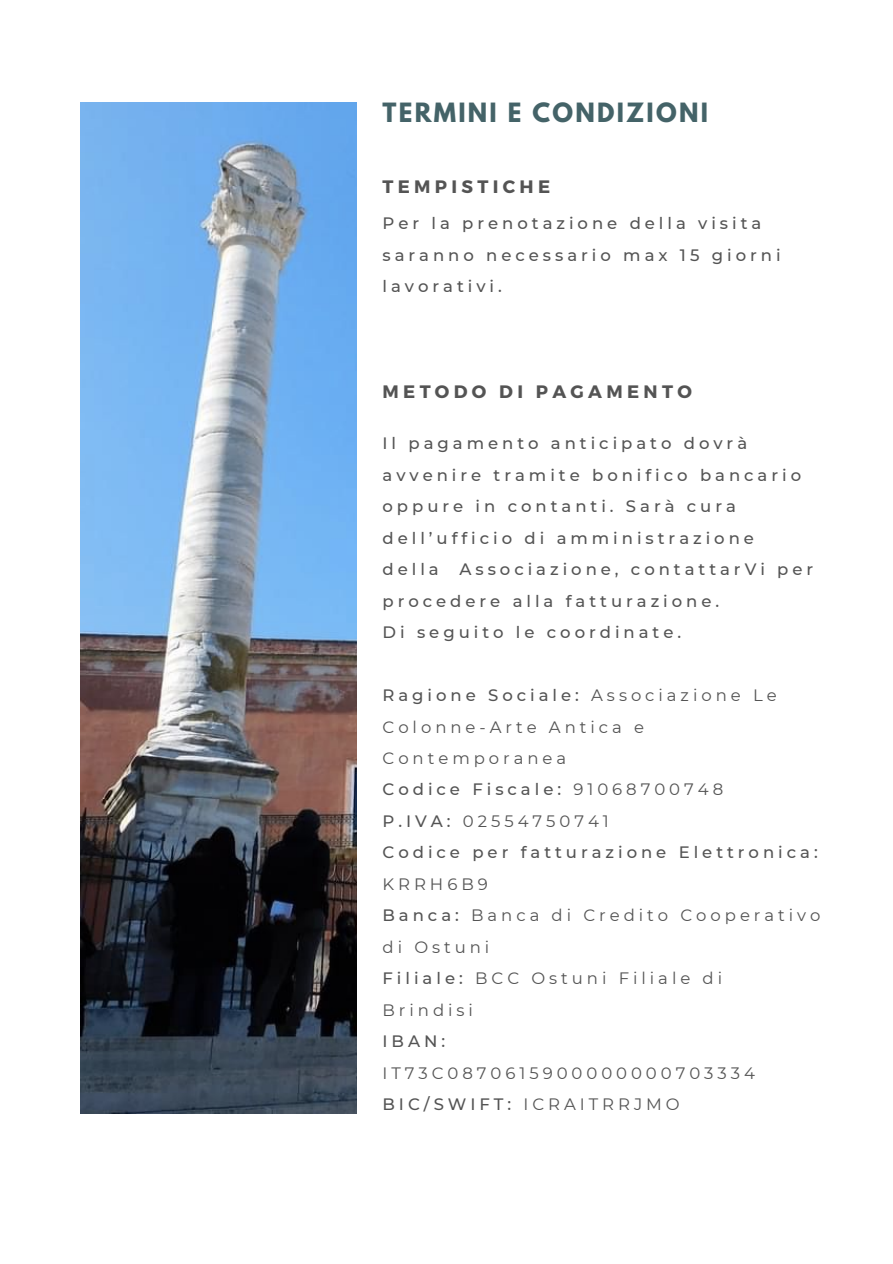
<style>
.page{position:relative;width:893px;height:1264px;background:#fff}
.page>*{position:absolute;margin:0;border:0;box-sizing:border-box;transform-origin:0 0}
.t1{font:700 23.55px "League Spartan";letter-spacing:.095em;color:#446368}
.t2{font:700 18px "Montserrat";letter-spacing:.24em;color:#545454}
.t3{font:500 16.5px/31.5px "Montserrat";letter-spacing:.24em;color:#545454}
.t4{font:16.5px/31.5px "Montserrat";letter-spacing:.24em;color:#545454}
.s1{font-weight:500}
.s2{font-weight:400}
</style>
<div class="page">
<img style="left:81px;top:103px;width:275px;height:1010px">
<p class="t1" style="left:382px;top:101px;width:327px">TERMINI E CONDIZIONI</p>
<p class="t2" style="left:382px;top:175px;width:169px">TEMPISTICHE</p>
<p class="t3" style="left:382px;top:208px;width:399px">Per la prenotazione della visita saranno necessario max 15 giorni lavorativi.</p>
<p class="t2" style="left:382px;top:379px;width:311px">METODO DI PAGAMENTO</p>
<p class="t3" style="left:382px;top:427px;width:420px">Il pagamento anticipato dovrà avvenire tramite bonifico bancario oppure in contanti. Sarà cura dell’ufficio di amministrazione della</p>
<p class="t3" style="left:382px;top:553px;width:432px;text-indent:77px">Associazione, contattarVi per procedere alla fatturazione.</p>
<p class="t3" style="left:382px;top:616px;width:300px">Di seguito le coordinate.</p>
<p class="t4" style="left:382px;top:679px;width:395px"><span class="s1">Ragione Sociale:</span> Associazione Le<br>Colonne-Arte Antica e<br>Contemporanea</p>
<p class="t3" style="left:382px;top:773px;width:342px">Codice Fiscale: <span class="s2">91068700748</span></p>
<p class="t4" style="left:382px;top:805px;width:228px"><span class="s1">P.IVA:</span> 02554750741</p>
<p class="t3" style="left:382px;top:836px;width:436px">Codice per fatturazione Elettronica:<br><span class="s2">KRRH6B9</span></p>
<p class="t4" style="left:382px;top:899px;width:439px"><span class="s1">Banca:</span> Banca di Credito Cooperativo di Ostuni</p>
<p class="t4" style="left:382px;top:962px;width:341px"><span class="s1">Filiale:</span> BCC Ostuni Filiale di<br>Brindisi</p>
<p class="t4" style="left:382px;top:1025px;width:374px"><span class="s1">IBAN:<br></span>IT73C0870615900000000703334</p>
<p class="t4" style="left:382px;top:1088px;width:299px"><span class="s1">BIC/SWIFT:</span> ICRAITRRJMO</p>
</div>
